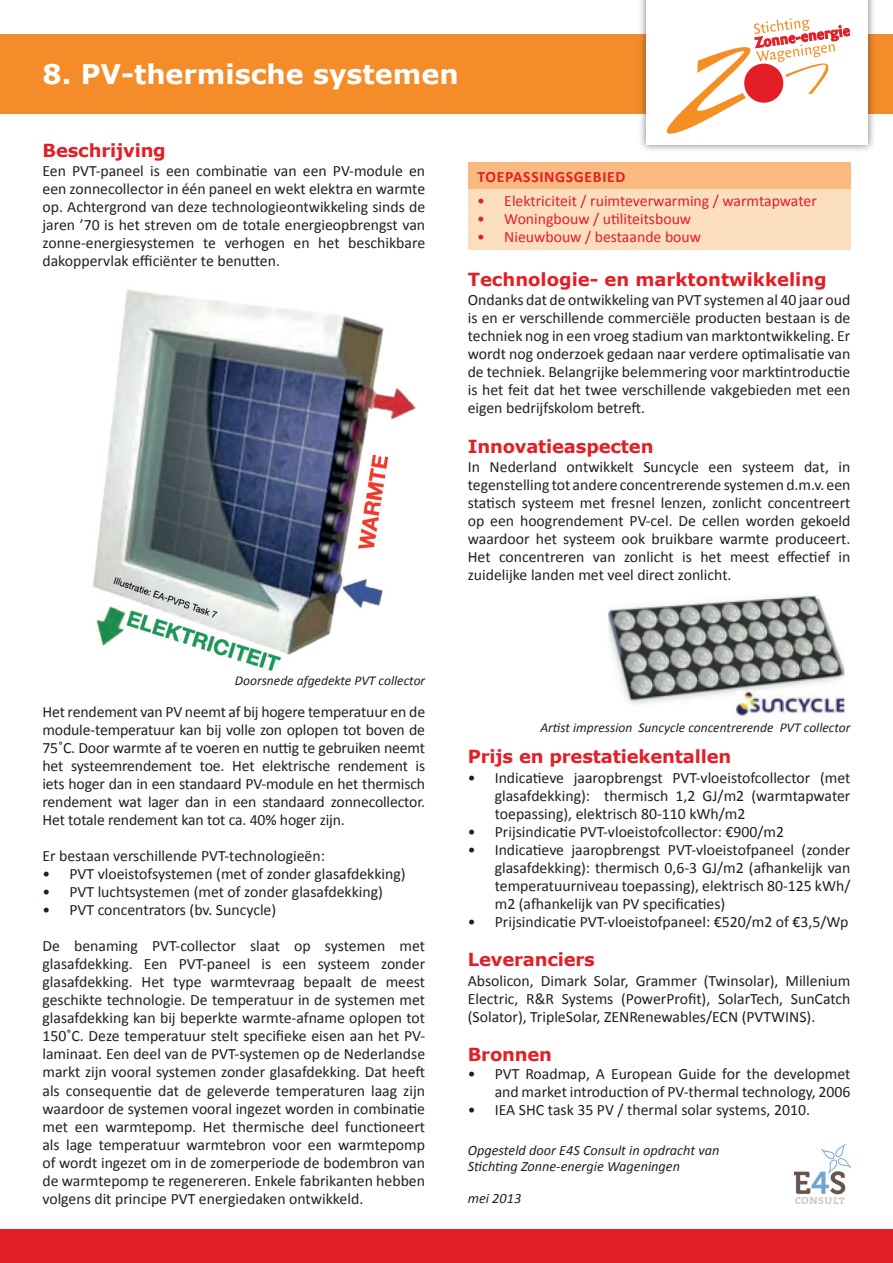
<style>
.page{position:relative;width:893px;height:1263px;background:#fff}
.page>*{position:absolute;margin:0;border:0;box-sizing:border-box;transform-origin:0 0}
.t1{font:700 27px "Verdana";color:#fff}
.t2{font:700 18px "Verdana";letter-spacing:-.01em;color:#e41e26}
.t3{font:15.75px/18px "Calibri";color:#231f20;text-align:justify}
.t4{font:15.75px "Calibri";color:#e41e26}
.t5{font:700 15.75px "Calibri";letter-spacing:.04em;color:#e41e26}
.t6{font:italic 14.25px/16.2px "Calibri";color:#231f20}
.t7{font:italic 13.5px "Calibri";color:#231f20}
</style>
<div class="page">
<img style="left:608px;top:595px;width:237px;height:124px">
<img style="left:93px;top:289px;width:323px;height:382px">
<div style="left:0;top:34px;width:893px;height:80px;background:#f48d29"></div>
<div style="left:638px;top:0;width:238px;height:153px;background:#231f20;opacity:.6"></div>
<div style="left:646px;top:0;width:222px;height:145px;background:#fff"></div>
<div style="left:0;top:1229px;width:893px;height:34px;background:#e41e26"></div>
<svg style="left:666px;top:18px;width:184px;height:116px"></svg>
<img style="left:794px;top:1144px;width:56px;height:59px">
<div style="left:468px;top:189px;width:382px;height:60px;background:#fbddbf"></div>
<div style="left:468px;top:163px;width:382px;height:26px;background:#f8ba7e"></div>
<h1 class="t1" style="left:42px;top:55px;width:418px">8. PV-thermische systemen</h1>
<p class="t2" style="left:43px;top:137px;width:125px">Beschrijving</p>
<p class="t3" style="left:42px;top:162px;width:384px">Een PVT-paneel is een combinatie van een PV-module en een zonnecollector in één paneel en wekt elektra en warmte op. Achtergrond van deze technologieontwikkeling sinds de jaren ’70 is het streven om de totale energieopbrengst van zonne-energiesystemen te verhogen en het beschikbare dakoppervlak efficiënter te benutten.</p>
<p class="t5" style="left:478px;top:167px;width:149px">TOEPASSINGSGEBIED</p>
<p class="t4" style="left:477px;top:191px;width:341px">• Elektriciteit / ruimteverwarming / warmtapwater</p>
<p class="t4" style="left:477px;top:209px;width:215px">• Woningbouw / utiliteitsbouw</p>
<p class="t4" style="left:477px;top:227px;width:225px">• Nieuwbouw / bestaande bouw</p>
<p class="t2" style="left:468px;top:266px;width:361px">Technologie- en marktontwikkeling</p>
<p class="t3" style="left:468px;top:291px;width:384px">Ondanks dat de ontwikkeling van PVT systemen al 40 jaar oud is en er verschillende commerciële producten bestaan is de techniek nog in een vroeg stadium van marktontwikkeling. Er wordt nog onderzoek gedaan naar verdere optimalisatie van de techniek. Belangrijke belemmering voor marktintroductie is het feit dat het twee verschillende vakgebieden met een eigen bedrijfskolom betreft.</p>
<p class="t2" style="left:468px;top:433px;width:187px">Innovatieaspecten</p>
<p class="t3" style="left:468px;top:458px;width:384px">In Nederland ontwikkelt Suncycle een systeem dat, in tegenstelling tot andere concentrerende systemen d.m.v. een statisch systeem met fresnel lenzen, zonlicht concentreert op een hoogrendement PV-cel. De cellen worden gekoeld waardoor het systeem ook bruikbare warmte produceert.<br>Het concentreren van zonlicht is het meest effectief in zuidelijke landen met veel direct zonlicht.</p>
<p class="t7" style="left:235px;top:672px;width:192px">Doorsnede afgedekte PVT collector</p>
<p class="t3" style="left:42px;top:703px;width:384px">Het rendement van PV neemt af bij hogere temperatuur en de module-temperatuur kan bij volle zon oplopen tot boven de 75˚C. Door warmte af te voeren en nuttig te gebruiken neemt het systeemrendement toe. Het elektrische rendement is iets hoger dan in een standaard PV-module en het thermisch rendement wat lager dan in een standaard zonnecollector.<br>Het totale rendement kan tot ca. 40% hoger zijn.</p>
<p class="t3" style="left:42px;top:847px;width:284px">Er bestaan verschillende PVT-technologieën:</p>
<p class="t3" style="left:42px;top:865px;width:365px">• PVT vloeistofsystemen (met of zonder glasafdekking)</p>
<p class="t3" style="left:42px;top:883px;width:342px">• PVT luchtsystemen (met of zonder glasafdekking)</p>
<p class="t3" style="left:42px;top:901px;width:235px">• PVT concentrators (bv. Suncycle)</p>
<p class="t3" style="left:42px;top:937px;width:384px">De benaming PVT-collector slaat op systemen met glasafdekking. Een PVT-paneel is een systeem zonder glasafdekking. Het type warmtevraag bepaalt de meest geschikte technologie. De temperatuur in de systemen met glasafdekking kan bij beperkte warmte-afname oplopen tot 150˚C. Deze temperatuur stelt specifieke eisen aan het PV&shy;laminaat. Een deel van de PVT-systemen op de Nederlandse markt zijn vooral systemen zonder glasafdekking. Dat heeft als consequentie dat de geleverde temperaturen laag zijn waardoor de systemen vooral ingezet worden in combinatie met een warmtepomp. Het thermische deel functioneert als lage temperatuur warmtebron voor een warmtepomp of wordt ingezet om in de zomerperiode de bodembron van de warmtepomp te regenereren. Enkele fabrikanten hebben volgens dit principe PVT energiedaken ontwikkeld.</p>
<p class="t7" style="left:540px;top:718px;width:311px">Artist impression Suncycle concentrerende PVT collector</p>
<p class="t2" style="left:468px;top:744px;width:265px">Prijs en prestatiekentallen</p>
<p class="t3" style="left:495px;top:768px;width:357px;text-indent:-27px">• Indicatieve jaaropbrengst PVT-vloeistofcollector (met glasafdekking): thermisch 1,2 GJ/m2 (warmtapwater toepassing), elektrisch 80-110 kWh/m2</p>
<p class="t3" style="left:468px;top:822px;width:318px">• Prijsindicatie PVT-vloeistofcollector: €900/m2</p>
<p class="t3" style="left:495px;top:840px;width:357px;text-indent:-27px">• Indicatieve jaaropbrengst PVT-vloeistofpaneel (zonder glasafdekking): thermisch 0,6-3 GJ/m2 (afhankelijk van temperatuurniveau toepassing), elektrisch 80-125 kWh/ m2 (afhankelijk van PV specificaties)</p>
<p class="t3" style="left:468px;top:912px;width:382px">• Prijsindicatie PVT-vloeistofpaneel: €520/m2 of €3,5/Wp</p>
<p class="t2" style="left:468px;top:947px;width:129px">Leveranciers</p>
<p class="t3" style="left:468px;top:971px;width:384px">Absolicon, Dimark Solar, Grammer (Twinsolar), Millenium Electric, R&amp;R Systems (PowerProfit), SolarTech, SunCatch (Solator), TripleSolar, ZENRenewables/ECN (PVTWINS).</p>
<p class="t2" style="left:468px;top:1042px;width:86px">Bronnen</p>
<p class="t3" style="left:468px;top:1065px;width:384px;text-align:right">• PVT Roadmap, A European Guide for the developmet and market introduction of PV-thermal technology, 2006</p>
<p class="t3" style="left:468px;top:1101px;width:344px">• IEA SHC task 35 PV / thermal solar systems, 2010.</p>
<p class="t6" style="left:468px;top:1141px;width:253px">Opgesteld door E4S Consult in opdracht van<br>Stichting Zonne-energie Wageningen</p>
<p class="t6" style="left:468px;top:1190px;width:55px">mei 2013</p>
</div>
